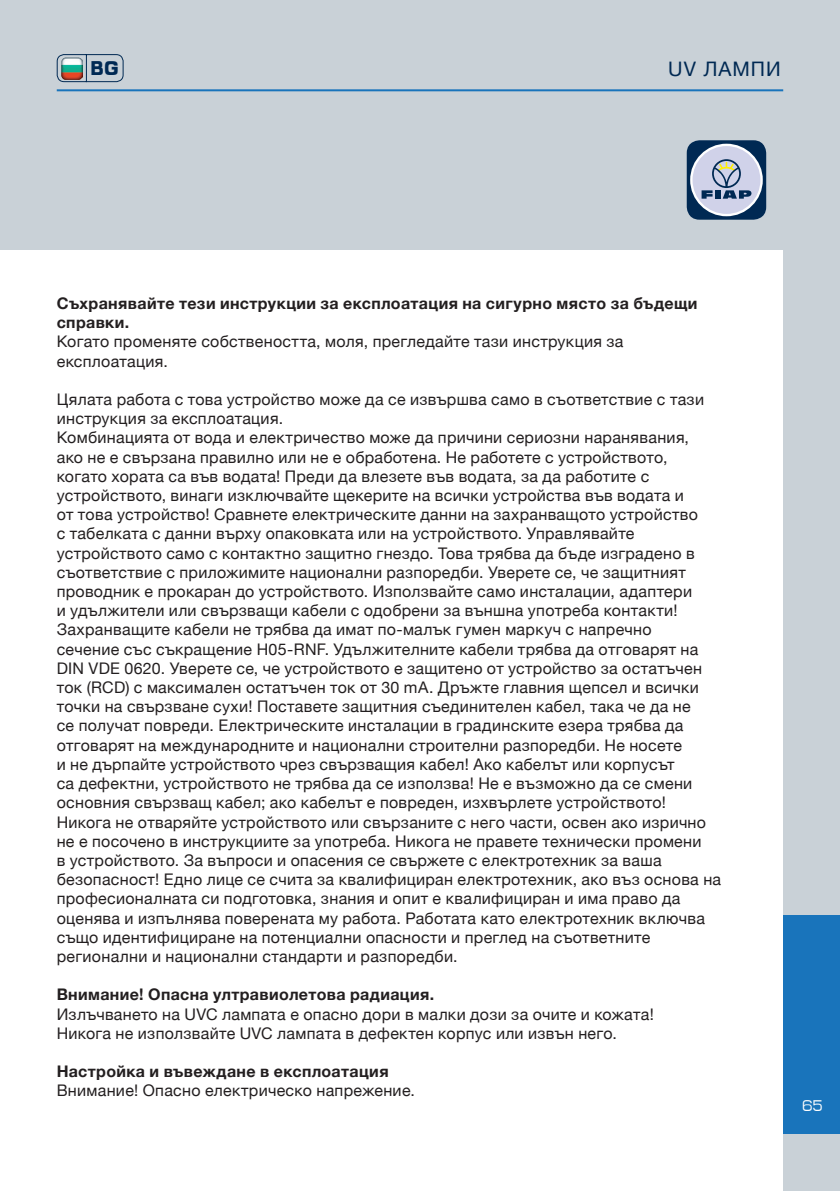
<style>
.page{position:relative;width:840px;height:1191px;background:#fff}
.page>*{position:absolute;margin:0;border:0;box-sizing:border-box;transform-origin:0 0}
.t1{font:20px "Helvetica Neue";letter-spacing:.05em;color:#002953}
.t2{font:700 20px "Micro FLF";color:#002953}
.t3{font:16px/19.2px "Helvetica Neue";letter-spacing:.02em;color:#231f20}
.t4{font:700 16px/19.2px "Helvetica Neue";letter-spacing:.025em;color:#231f20}
.t5{font:15.6px "Micro FLF";color:#fff}
</style>
<div class="page">
<div style="left:782px;top:0;width:57px;height:1191px;background:#c9d1d7"></div>
<div style="left:0;top:0;width:839px;height:250px;background:#c9d1d7"></div>
<div style="left:782px;top:915px;width:57px;height:218px;background:#1974bb"></div>
<hr style="left:57px;top:89px;width:725px;height:2px;background:#1974bb">
<svg style="left:56px;top:54px;width:68px;height:29px"></svg>
<img style="left:61px;top:57px;width:22px;height:22px">
<div style="left:686px;top:140px;width:79px;height:80px;background:#002953;border-radius:13px"></div>
<svg style="left:689px;top:144px;width:73px;height:72px"></svg>
<div style="left:692px;top:146px;width:68px;height:68px;background:#d0d2e9;border-radius:50%"></div>
<svg style="left:701px;top:159px;width:50px;height:40px"></svg>
<p class="t2" style="left:91px;top:57px;width:29px">BG</p>
<p class="t1" style="left:667px;top:54px;width:114px">UV ЛАМПИ</p>
<p class="t4" style="left:57px;top:294px;width:642px">Съхранявайте тези инструкции за експлоатация на сигурно място за бъдещи справки.</p>
<p class="t3" style="left:57px;top:333px;width:568px">Когато променяте собствеността, моля, прегледайте тази инструкция за експлоатация.</p>
<p class="t3" style="left:57px;top:390px;width:665px">Цялата работа с това устройство може да се извършва само в съответствие с тази инструкция за експлоатация.<br>Комбинацията от вода и електричество може да причини сериозни наранявания,<br>ако не е свързана правилно или не е обработена. Не работете с устройството, когато хората са във водата! Преди да влезете във водата, за да работите с устройството, винаги изключвайте щекерите на всички устройства във водата и<br>от това устройство! Сравнете електрическите данни на захранващото устройство<br>с табелката с данни върху опаковката или на устройството. Управлявайте устройството само с контактно защитно гнездо. Това трябва да бъде изградено в съответствие с приложимите национални разпоредби. Уверете се, че защитният проводник е прокаран до устройството. Използвайте само инсталации, адаптери<br>и удължители или свързващи кабели с одобрени за външна употреба контакти!<br>Захранващите кабели не трябва да имат по-малък гумен маркуч с напречно<br>сечение със съкращение H05-RNF. Удължителните кабели трябва да отговарят на DIN VDE 0620. Уверете се, че устройството е защитено от устройство за остатъчен ток (RCD) с максимален остатъчен ток от 30 mA. Дръжте главния щепсел и всички точки на свързване сухи! Поставете защитния съединителен кабел, така че да не<br>се получат повреди. Електрическите инсталации в градинските езера трябва да отговарят на международните и национални строителни разпоредби. Не носете<br>и не дърпайте устройството чрез свързващия кабел! Ако кабелът или корпусът<br>са дефектни, устройството не трябва да се използва! Не е възможно да се смени основния свързващ кабел; ако кабелът е повреден, изхвърлете устройството!<br>Никога не отваряйте устройството или свързаните с него части, освен ако изрично не е посочено в инструкциите за употреба. Никога не правете технически промени<br>в устройството. За въпроси и опасения се свържете с електротехник за ваша безопасност! Едно лице се счита за квалифициран електротехник, ако въз основа на професионалната си подготовка, знания и опит е квалифициран и има право да оценява и изпълнява поверената му работа. Работата като електротехник включва също идентифициране на потенциални опасности и преглед на съответните регионални и национални стандарти и разпоредби.</p>
<p class="t4" style="left:57px;top:985px;width:379px">Внимание! Опасна ултравиолетова радиация.</p>
<p class="t3" style="left:57px;top:1005px;width:598px">Излъчването на UVC лампата е опасно дори в малки дози за очите и кожата!<br>Никога не използвайте UVC лампата в дефектен корпус или извън него.</p>
<p class="t4" style="left:57px;top:1062px;width:333px">Настройка и въвеждане в експлоатация</p>
<p class="t3" style="left:57px;top:1082px;width:359px">Внимание! Опасно електрическо напрежение.</p>
<p class="t5" style="left:801px;top:1097px;width:22px">65</p>
</div>
